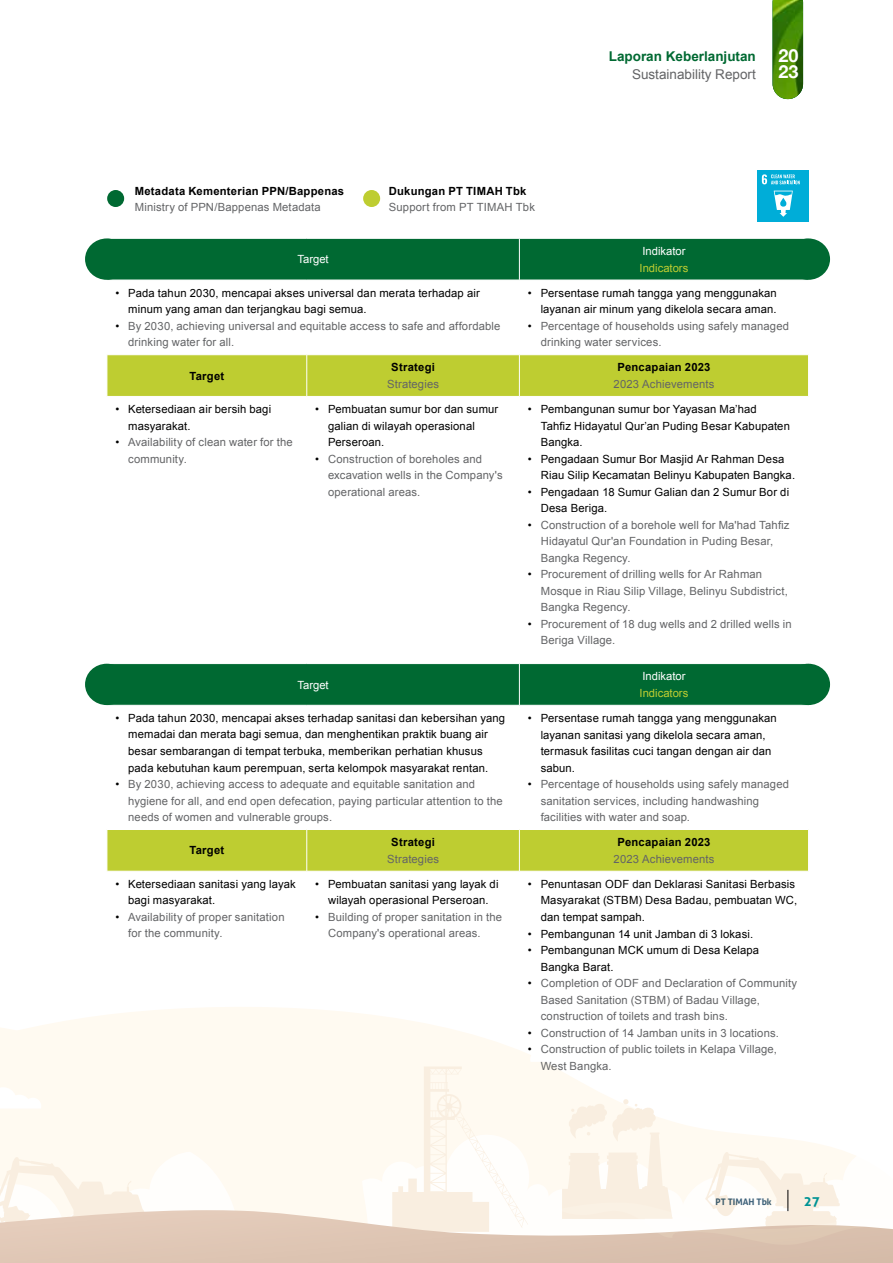
<style>
.page{position:relative;width:893px;height:1263px;background:#fff}
.page>*{position:absolute;margin:0;border:0;box-sizing:border-box;transform-origin:0 0}
.t1{font:700 18px/16.5px "Helvetica Neue";color:#fff}
.t2{font:700 13.5px "Arial";color:#006932}
.t3{font:13.5px "Arial";color:#636466}
.t4{font:700 13.5px "Aller";color:#009eaa}
.t5{font:11.25px/16.5px "Arial";letter-spacing:.015em;color:#636466}
.t6{font:11.25px/16.5px "Arial";letter-spacing:.01em;color:#000}
.t7{font:700 11.25px "Arial";letter-spacing:.02em;color:#000}
.t8{font:11.25px "Arial";color:#fff}
.t9{font:11.25px "Arial";color:#becd31}
.t10{font:700 9px "Aller";color:#3e627b}
.s1{color:#000}
</style>
<div class="page">
<img style="left:773px;top:0;width:30px;height:99px">
<div style="left:0;top:1007px;width:485px;height:203px;background:#fffaf1"></div>
<svg style="left:0;top:1137px;width:239px;height:73px"></svg>
<svg style="left:0;top:1087px;width:41px;height:21px"></svg>
<svg style="left:360px;top:1135px;width:32px;height:75px;fill:#fffaf1"></svg>
<svg style="left:0;top:1210px;width:893px;height:53px;background:#e0c8b7"></svg>
<svg style="left:877px;top:1256px;width:16px;height:7px"></svg>
<svg style="left:392px;top:1039px;width:501px;height:206px"></svg>
<div style="left:111px;top:239px;width:693px;height:41px;background:#006932"></div>
<div style="left:108px;top:355px;width:700px;height:41px;background:#becd31"></div>
<hr style="left:306px;top:355px;width:1px;height:41px;background:#fff">
<hr style="left:519px;top:355px;width:1px;height:41px;background:#fff">
<hr style="left:519px;top:238px;width:1px;height:42px;background:#fff">
<div style="left:787px;top:238px;width:43px;height:42px;background:#006932;border-radius:50%"></div>
<div style="left:85px;top:238px;width:43px;height:42px;background:#006932;border-radius:50%"></div>
<div style="left:111px;top:664px;width:693px;height:41px;background:#006932"></div>
<div style="left:108px;top:830px;width:700px;height:41px;background:#becd31"></div>
<hr style="left:306px;top:830px;width:1px;height:41px;background:#fff">
<hr style="left:519px;top:830px;width:1px;height:41px;background:#fff">
<hr style="left:519px;top:664px;width:1px;height:41px;background:#fff">
<div style="left:787px;top:664px;width:43px;height:41px;background:#006932;border-radius:50%"></div>
<div style="left:85px;top:664px;width:43px;height:41px;background:#006932;border-radius:50%"></div>
<div style="left:107px;top:190px;width:17px;height:17px;background:#006932;border-radius:50%"></div>
<div style="left:363px;top:190px;width:17px;height:17px;background:#becd31;border-radius:50%"></div>
<div style="left:758px;top:170px;width:51px;height:51px;background:#00add8"></div>
<svg style="left:762px;top:174px;width:38px;height:10px"></svg>
<svg style="left:774px;top:191px;width:19px;height:26px"></svg>
<p class="t7" style="left:135px;top:183px;width:211px">Metadata Kementerian PPN/Bappenas</p>
<p class="t5" style="left:135px;top:199px;width:187px">Ministry of PPN/Bappenas Metadata</p>
<p class="t8" style="left:297px;top:252px;width:33px">Target</p>
<p class="t7" style="left:389px;top:183px;width:139px">Dukungan PT TIMAH Tbk</p>
<p class="t5" style="left:389px;top:199px;width:148px">Support from PT TIMAH Tbk</p>
<p class="t2" style="left:609px;top:47px;width:149px">Laporan Keberlanjutan</p>
<p class="t3" style="left:632px;top:65px;width:125px">Sustainability Report</p>
<h1 class="t1" style="left:779px;top:48px;width:22px">20<br>23</h1>
<p class="t8" style="left:642px;top:244px;width:45px">Indikator</p>
<p class="t9" style="left:640px;top:260px;width:50px">Indicators</p>
<p class="t6" style="left:128px;top:285px;width:353px;text-indent:-13px">• Pada tahun 2030, mencapai akses universal dan merata terhadap air minum yang aman dan terjangkau bagi semua.</p>
<p class="t5" style="left:128px;top:318px;width:374px;text-indent:-13px"><span class="s1">•</span> By 2030, achieving universal and equitable access to safe and affordable drinking water for all.</p>
<p class="t7" style="left:190px;top:368px;width:36px">Target</p>
<p class="t6" style="left:128px;top:401px;width:144px;text-indent:-13px">• Ketersediaan air bersih bagi masyarakat.</p>
<p class="t5" style="left:128px;top:434px;width:166px;text-indent:-13px"><span class="s1">•</span> Availability of clean water for the community.</p>
<p class="t7" style="left:391px;top:360px;width:45px">Strategi</p>
<p class="t5" style="left:387px;top:376px;width:54px">Strategies</p>
<p class="t6" style="left:328px;top:401px;width:172px;text-indent:-13px">• Pembuatan sumur bor dan sumur galian di wilayah operasional<br>Perseroan.</p>
<p class="t5" style="left:328px;top:451px;width:176px;text-indent:-13px"><span class="s1">•</span> Construction of boreholes and excavation wells in the Company's operational areas.</p>
<p class="t8" style="left:297px;top:677px;width:33px">Target</p>
<p class="t6" style="left:128px;top:710px;width:378px;text-indent:-13px">• Pada tahun 2030, mencapai akses terhadap sanitasi dan kebersihan yang memadai dan merata bagi semua, dan menghentikan praktik buang air besar sembarangan di tempat terbuka, memberikan perhatian khusus pada kebutuhan kaum perempuan, serta kelompok masyarakat rentan.</p>
<p class="t5" style="left:128px;top:776px;width:376px;text-indent:-13px"><span class="s1">•</span> By 2030, achieving access to adequate and equitable sanitation and hygiene for all, and end open defecation, paying particular attention to the needs of women and vulnerable groups.</p>
<p class="t7" style="left:190px;top:843px;width:36px">Target</p>
<p class="t6" style="left:128px;top:876px;width:169px;text-indent:-13px">• Ketersediaan sanitasi yang layak bagi masyarakat.</p>
<p class="t5" style="left:128px;top:909px;width:158px;text-indent:-13px"><span class="s1">•</span> Availability of proper sanitation for the community.</p>
<p class="t7" style="left:391px;top:835px;width:45px">Strategi</p>
<p class="t5" style="left:387px;top:851px;width:54px">Strategies</p>
<p class="t6" style="left:315px;top:876px;width:185px;text-align:center">• Pembuatan sanitasi yang layak di wilayah operasional Perseroan.</p>
<p class="t5" style="left:328px;top:909px;width:176px;text-indent:-13px"><span class="s1">•</span> Building of proper sanitation in the<br>Company's operational areas.</p>
<p class="t6" style="left:528px;top:285px;width:250px;text-align:right">• Persentase rumah tangga yang menggunakan layanan air minum yang dikelola secara aman.</p>
<p class="t5" style="left:541px;top:318px;width:250px;text-indent:-13px"><span class="s1">•</span> Percentage of households using safely managed drinking water services.</p>
<p class="t7" style="left:617px;top:360px;width:95px">Pencapaian 2023</p>
<p class="t5" style="left:614px;top:376px;width:102px">2023 Achievements</p>
<p class="t6" style="left:541px;top:401px;width:251px;text-indent:-13px">• Pembangunan sumur bor Yayasan Ma’had<br>Tahfiz Hidayatul Qur’an Puding Besar Kabupaten<br>Bangka.</p>
<p class="t6" style="left:541px;top:451px;width:256px;text-indent:-13px">• Pengadaan Sumur Bor Masjid Ar Rahman Desa<br>Riau Silip Kecamatan Belinyu Kabupaten Bangka.</p>
<p class="t6" style="left:541px;top:484px;width:250px;text-indent:-13px">• Pengadaan 18 Sumur Galian dan 2 Sumur Bor di<br>Desa Beriga.</p>
<p class="t5" style="left:541px;top:517px;width:250px;text-indent:-13px"><span class="s1">•</span> Construction of a borehole well for Ma'had Tahfiz<br>Hidayatul Qur'an Foundation in Puding Besar,<br>Bangka Regency.</p>
<p class="t5" style="left:541px;top:566px;width:249px;text-indent:-13px"><span class="s1">•</span> Procurement of drilling wells for Ar Rahman<br>Mosque in Riau Silip Village, Belinyu Subdistrict,<br>Bangka Regency.</p>
<p class="t5" style="left:541px;top:616px;width:253px;text-indent:-13px"><span class="s1">•</span> Procurement of 18 dug wells and 2 drilled wells in<br>Beriga Village.</p>
<p class="t8" style="left:642px;top:669px;width:45px">Indikator</p>
<p class="t9" style="left:640px;top:685px;width:50px">Indicators</p>
<p class="t6" style="left:541px;top:710px;width:238px;text-indent:-13px">• Persentase rumah tangga yang menggunakan layanan sanitasi yang dikelola secara aman, termasuk fasilitas cuci tangan dengan air dan sabun.</p>
<p class="t5" style="left:541px;top:776px;width:250px;text-indent:-13px"><span class="s1">•</span> Percentage of households using safely managed sanitation services, including handwashing facilities with water and soap.</p>
<p class="t7" style="left:617px;top:835px;width:95px">Pencapaian 2023</p>
<p class="t5" style="left:614px;top:851px;width:102px">2023 Achievements</p>
<p class="t6" style="left:541px;top:876px;width:258px;text-indent:-13px">• Penuntasan ODF dan Deklarasi Sanitasi Berbasis<br>Masyarakat (STBM) Desa Badau, pembuatan WC, dan tempat sampah.</p>
<p class="t6" style="left:528px;top:925px;width:227px">• Pembangunan 14 unit Jamban di 3 lokasi.</p>
<p class="t6" style="left:541px;top:942px;width:220px;text-indent:-13px">• Pembangunan MCK umum di Desa Kelapa<br>Bangka Barat.</p>
<p class="t5" style="left:541px;top:975px;width:258px;text-indent:-13px"><span class="s1">•</span> Completion of ODF and Declaration of Community<br>Based Sanitation (STBM) of Badau Village, construction of toilets and trash bins.</p>
<p class="t5" style="left:528px;top:1024px;width:253px"><span class="s1">•</span> Construction of 14 Jamban units in 3 locations.</p>
<p class="t5" style="left:541px;top:1041px;width:238px;text-indent:-13px"><span class="s1">•</span> Construction of public toilets in Kelapa Village,<br>West Bangka.</p>
<p class="t10" style="left:715px;top:1196px;width:58px">PT TIMAH Tbk</p>
<p class="t4" style="left:804px;top:1193px;width:18px">27</p>
</div>
